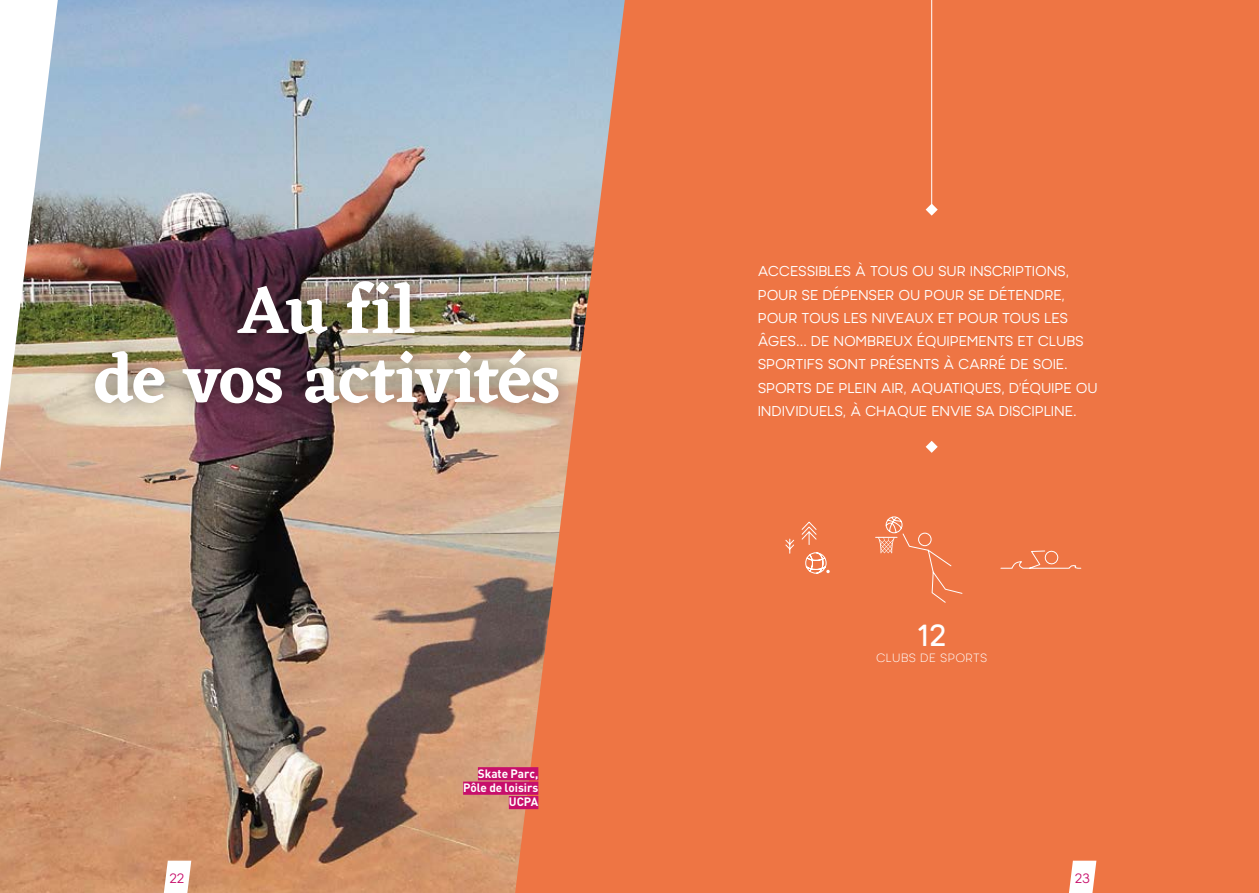
<style>
.page{position:relative;width:1259px;height:893px;background:#fff}
.page>*{position:absolute;margin:0;border:0;box-sizing:border-box;transform-origin:0 0}
.t1{font:600 69px/69px "Eczar";letter-spacing:-.02em;color:#fff;text-align:center}
.t2{font:500 30.45px "Minimo";color:#fff}
.t3{font:14.25px/23.2px "Minimo";letter-spacing:-.01em;color:#fff}
.t4{font:13.5px "Minimo";color:#c70e6b}
.t5{font:700 12px/14.4px "DIN";letter-spacing:-.005em;color:#fff;text-align:right}
.t6{font:300 12px "Minimo";letter-spacing:.03em;color:#fff}
</style>
<div class="page">
<img style="left:0;top:0;width:515px;height:893px">
<div style="left:515px;top:0;width:744px;height:893px;background:#ee7544"></div>
<div style="left:77px;top:263px;width:499px;height:158px;background:#000;opacity:.39"></div>
<div style="left:478px;top:767px;width:60px;height:13px;background:#c70e6b"></div>
<div style="left:463px;top:782px;width:75px;height:13px;background:#c70e6b"></div>
<div style="left:509px;top:796px;width:29px;height:13px;background:#c70e6b"></div>
<svg style="left:785px;top:521px;width:44px;height:53px;background:#f0855a"></svg>
<div style="left:875px;top:516px;width:206px;height:87px;background:#ee7544"></div>
<svg style="left:1069px;top:861px;width:27px;height:32px"></svg>
<svg style="left:164px;top:861px;width:27px;height:32px"></svg>
<hr style="left:931px;top:0;width:1px;height:210px;background:#fff">
<svg style="left:925px;top:204px;width:12px;height:12px"></svg>
<svg style="left:925px;top:441px;width:12px;height:12px"></svg>
<h1 class="t1" style="left:94px;top:275px;width:468px">Au fil<br>de vos activités</h1>
<p class="t5" style="left:463px;top:765px;width:77px">Skate Parc,<br>Pôle de loisirs<br>UCPA</p>
<p class="t3" style="left:757px;top:260px;width:341px">ACCESSIBLES À TOUS OU SUR INSCRIPTIONS, POUR SE DÉPENSER OU POUR SE DÉTENDRE, POUR TOUS LES NIVEAUX ET POUR TOUS LES ÂGES… DE NOMBREUX ÉQUIPEMENTS ET CLUBS SPORTIFS SONT PRÉSENTS À CARRÉ DE SOIE.<br>SPORTS DE PLEIN AIR, AQUATIQUES, D’ÉQUIPE OU INDIVIDUELS, À CHAQUE ENVIE SA DISCIPLINE.</p>
<h2 class="t2" style="left:917px;top:615px;width:30px">12</h2>
<p class="t6" style="left:876px;top:650px;width:113px">CLUBS DE SPORTS</p>
<p class="t4" style="left:169px;top:870px;width:16px">22</p>
<p class="t4" style="left:1074px;top:870px;width:17px">23</p>
</div>
